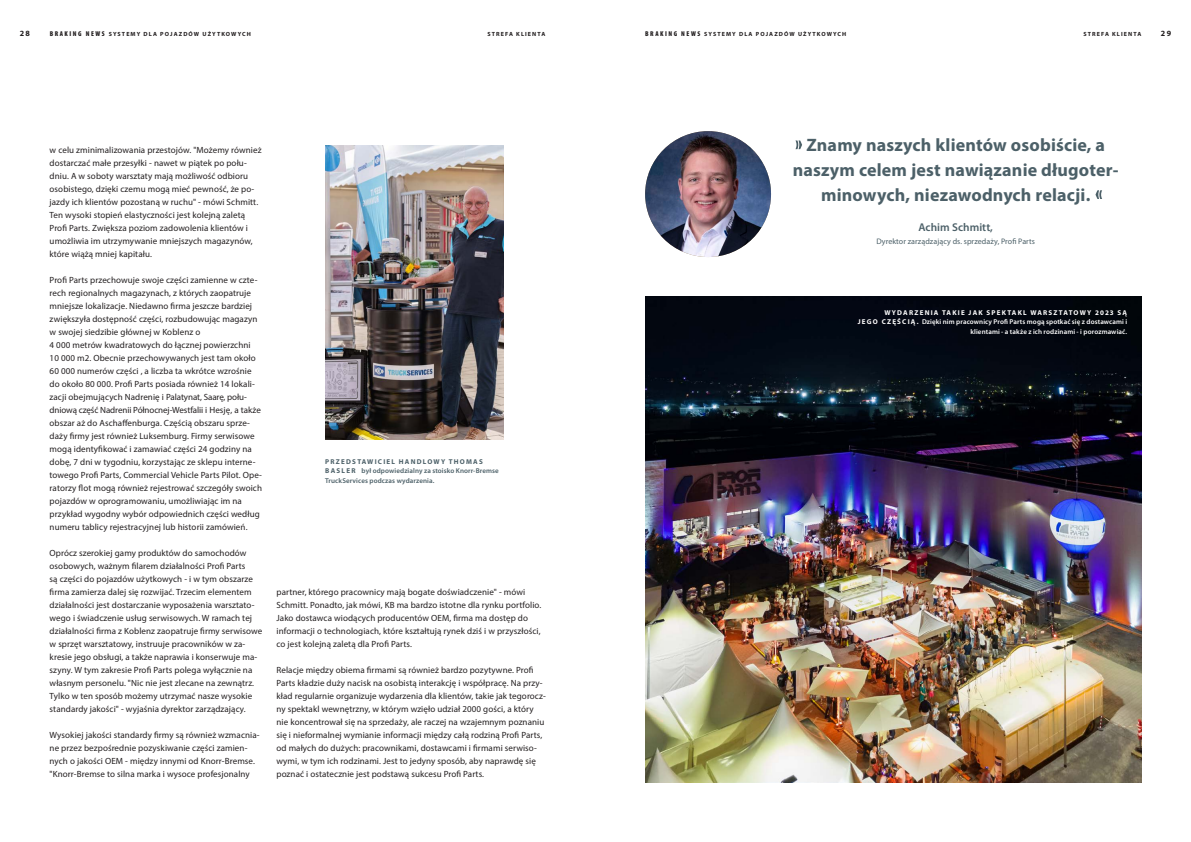
<style>
.page{position:relative;width:1191px;height:842px;background:#fff}
.page>*{position:absolute;margin:0;border:0;box-sizing:border-box;transform-origin:0 0}
.Zitat_22ot{font:700 18px/25px "Myriad Pro";letter-spacing:.01em;color:#4c6068;text-align:center}
.Fließtext{font:600 11.3px "Myriad Pro";letter-spacing:.005em;color:#4c6068}
.t1{font:9px/13px "Myriad Pro";letter-spacing:.01em;color:#231f20}
.Fließtext-2{font:8px "Myriad Pro";letter-spacing:.01em;color:#4c6068}
.Kolumnentitel_Seitenzahl_LB{font:700 8px "Myriad Pro";color:#231f20}
.Kolumnentitel_Seitenzahl_RB{font:700 8px "Myriad Pro";color:#231f20}
.Zitatgeber_6pt_blau{font:600 7px/9.6px "Myriad Pro";letter-spacing:.015em;color:#fff;text-align:right}
.Zitatgeber_6pt_blau-2{font:600 7px/9.6px "Myriad Pro";letter-spacing:.015em;color:#4c6068}
.Kolumnentitel_Text_LB{font:700 6px "Myriad Pro";letter-spacing:.18em;color:#231f20}
.Kolumnentitel_Text_RB{font:700 6px "Myriad Pro";letter-spacing:.18em;color:#231f20}
.s1{font-weight:900;font-stretch:condensed;font-size:7px}
.s2{font-weight:700}
</style>
<div class="page">
<img style="left:645px;top:296px;width:496px;height:486px">
<img style="left:325px;top:146px;width:178px;height:293px">
<img style="left:645px;top:131px;width:126px;height:126px;border-radius:63px">
<svg style="left:795px;top:140px;width:7px;height:9px"></svg>
<svg style="left:1095px;top:190px;width:7px;height:9px"></svg>
<p class="Kolumnentitel_Seitenzahl_LB" style="left:20px;top:28px;width:12px">28</p>
<p class="Kolumnentitel_Text_LB" style="left:50px;top:30px;width:203px"><span class="s1">BRAKING NEWS</span> SYSTEMY DLA POJAZDÓW UŻYTKOWYCH</p>
<p class="Kolumnentitel_Text_RB" style="left:487px;top:30px;width:59px">STREFA KLIENTA</p>
<p class="Kolumnentitel_Text_LB" style="left:645px;top:30px;width:203px"><span class="s1">BRAKING NEWS</span> SYSTEMY DLA POJAZDÓW UŻYTKOWYCH</p>
<p class="Kolumnentitel_Text_RB" style="left:1083px;top:30px;width:59px">STREFA KLIENTA</p>
<p class="Kolumnentitel_Seitenzahl_RB" style="left:1161px;top:28px;width:12px">29</p>
<p class="t1" style="left:50px;top:143px;width:213px">w celu zminimalizowania przestojów. "Możemy również dostarczać małe przesyłki - nawet w piątek po połu&shy;dniu. A w soboty warsztaty mają możliwość odbioru osobistego, dzięki czemu mogą mieć pewność, że po&shy;jazdy ich klientów pozostaną w ruchu" - mówi Schmitt.<br>Ten wysoki stopień elastyczności jest kolejną zaletą Profi Parts. Zwiększa poziom zadowolenia klientów i umożliwia im utrzymywanie mniejszych magazynów, które wiążą mniej kapitału.</p>
<p class="t1" style="left:50px;top:273px;width:214px">Profi Parts przechowuje swoje części zamienne w czte&shy;rech regionalnych magazynach, z których zaopatruje mniejsze lokalizacje. Niedawno firma jeszcze bardziej zwiększyła dostępność części, rozbudowując magazyn w swojej siedzibie głównej w Koblenz o<br>4 000 metrów kwadratowych do łącznej powierzchni 10 000 m2. Obecnie przechowywanych jest tam około 60 000 numerów części , a liczba ta wkrótce wzrośnie do około 80 000. Profi Parts posiada również 14 lokali&shy;zacji obejmujących Nadrenię i Palatynat, Saarę, połu&shy;dniową część Nadrenii Północnej-Westfalii i Hesję, a także obszar aż do Aschaffenburga. Częścią obszaru sprze&shy;daży firmy jest również Luksemburg. Firmy serwisowe mogą identyfikować i zamawiać części 24 godziny na dobę, 7 dni w tygodniu, korzystając ze sklepu interne&shy;towego Profi Parts, Commercial Vehicle Parts Pilot. Ope&shy;ratorzy flot mogą również rejestrować szczegóły swoich pojazdów w oprogramowaniu, umożliwiając im na przykład wygodny wybór odpowiednich części według numeru tablicy rejestracyjnej lub historii zamówień.</p>
<p class="t1" style="left:50px;top:546px;width:214px">Oprócz szerokiej gamy produktów do samochodów osobowych, ważnym filarem działalności Profi Parts<br>są części do pojazdów użytkowych - i w tym obszarze firma zamierza dalej się rozwijać. Trzecim elementem działalności jest dostarczanie wyposażenia warsztato&shy;wego i świadczenie usług serwisowych. W ramach tej działalności firma z Koblenz zaopatruje firmy serwisowe w sprzęt warsztatowy, instruuje pracowników w za&shy;kresie jego obsługi, a także naprawia i konserwuje ma&shy;szyny. W tym zakresie Profi Parts polega wyłącznie na własnym personelu. "Nic nie jest zlecane na zewnątrz.<br>Tylko w ten sposób możemy utrzymać nasze wysokie standardy jakości" - wyjaśnia dyrektor zarządzający.</p>
<p class="t1" style="left:50px;top:728px;width:211px">Wysokiej jakości standardy firmy są również wzmacnia&shy;ne przez bezpośrednie pozyskiwanie części zamien&shy;nych o jakości OEM - między innymi od Knorr-Bremse. "Knorr-Bremse to silna marka i wysoce profesjonalny</p>
<p class="Zitatgeber_6pt_blau-2" style="left:325px;top:456px;width:175px"><span class="s2">PRZEDSTAWICIEL HANDLOWY THOMAS<br>B A S L E R</span> był odpowiedzialny za stoisko Knorr-Bremse<br>TruckServices podczas wydarzenia.</p>
<p class="t1" style="left:276px;top:585px;width:266px">partner, którego pracownicy mają bogate doświadczenie" - mówi Schmitt. Ponadto, jak mówi, KB ma bardzo istotne dla rynku portfolio.<br>Jako dostawca wiodących producentów OEM, firma ma dostęp do informacji o technologiach, które kształtują rynek dziś i w przyszłości, co jest kolejną zaletą dla Profi Parts.</p>
<p class="t1" style="left:276px;top:663px;width:271px">Relacje między obiema firmami są również bardzo pozytywne. Profi Parts kładzie duży nacisk na osobistą interakcję i współpracę. Na przy&shy;kład regularnie organizuje wydarzenia dla klientów, takie jak tegorocz&shy;ny spektakl wewnętrzny, w którym wzięło udział 2000 gości, a który nie koncentrował się na sprzedaży, ale raczej na wzajemnym poznaniu się i nieformalnej wymianie informacji między całą rodziną Profi Parts, od małych do dużych: pracownikami, dostawcami i firmami serwiso&shy;wymi, w tym ich rodzinami. Jest to jedyny sposób, aby naprawdę się poznać i ostatecznie jest podstawą sukcesu Profi Parts.</p>
<p class="Zitat_22ot" style="left:792px;top:132px;width:327px">Znamy naszych klientów osobiście, a naszym celem jest nawiązanie długoter&shy;minowych, niezawodnych relacji.</p>
<p class="Fließtext" style="left:918px;top:220px;width:76px">Achim Schmitt,</p>
<p class="Fließtext-2" style="left:876px;top:236px;width:160px">Dyrektor zarządzający ds. sprzedaży, Profi Parts</p>
<p class="Zitatgeber_6pt_blau" style="left:858px;top:307px;width:271px"><span class="s2">WYDARZENIA TAKIE JAK SPEKTAKL WARSZTATOWY 2023 SĄ<br>J E G O C Z Ę Ś C I Ą.</span> Dzięki nim pracownicy Profi Parts mogą spotkać się z dostawcami i klientami - a także z ich rodzinami - i porozmawiać.</p>
</div>
